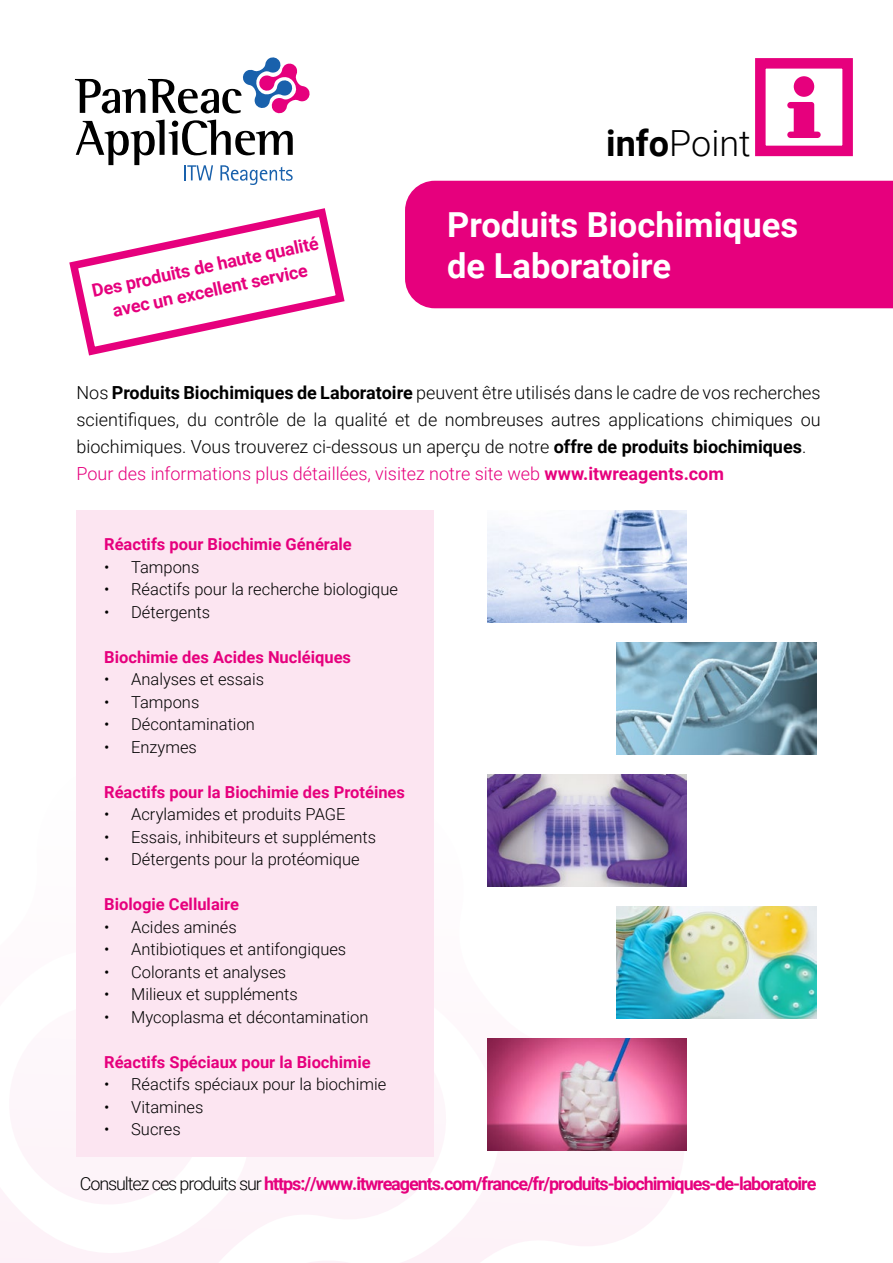
<style>
.page{position:relative;width:893px;height:1263px;background:#fff}
.page>*{position:absolute;margin:0;border:0;box-sizing:border-box;transform-origin:0 0}
.t1{font:300 36px "Roboto";color:#000}
.t2{font:700 34.5px/40.5px "Roboto";color:#fff}
.t3{font:300 18px/27px "Roboto";color:#000}
.t4{font:700 18px/24px "Roboto";letter-spacing:-.06em;color:#e6007d;text-align:center}
.t5{font:300 16.5px "Roboto";color:#000}
.t6{font:700 16.5px "Roboto";color:#e6007d}
.s1{font-weight:700}
.s2{color:#e6007d}
.s3{font-weight:700;color:#e6007d}
.s4{font-weight:300;color:#000}
</style>
<div class="page">
<svg style="left:0;top:779px;width:681px;height:484px"></svg>
<svg style="left:75px;top:57px;width:235px;height:57px"></svg>
<svg style="left:76px;top:120px;width:217px;height:65px"></svg>
<svg style="left:787px;top:76px;width:34px;height:62px"></svg>
<div style="left:755px;top:58px;width:98px;height:98px;border:10px solid #e6007d"></div>
<svg style="left:69px;top:208px;width:276px;height:148px"></svg>
<div style="left:405px;top:181px;width:488px;height:127px;background:#e6007d"></div>
<div style="left:77px;top:510px;width:357px;height:647px;background:#fce5f1"></div>
<img style="left:487px;top:510px;width:200px;height:113px">
<img style="left:617px;top:642px;width:199px;height:113px">
<img style="left:487px;top:774px;width:200px;height:113px">
<img style="left:617px;top:906px;width:199px;height:113px">
<img style="left:487px;top:1038px;width:200px;height:113px">
<p class="t4" style="left:90px;top:278px;width:233px;rotate:-12deg">Des produits de haute qualité avec un excellent service</p>
<h1 class="t1" style="left:606px;top:118px;width:146px"><span class="s1">info</span>Point</h1>
<h2 class="t2" style="left:447px;top:204px;width:352px">Produits Biochimiques de Laboratoire</h2>
<p class="t3" style="left:77px;top:379px;width:746px">Nos <span class="s1">Produits Biochimiques de Laboratoire</span> peuvent être utilisés dans le cadre de vos recherches scientifiques, du contrôle de la qualité et de nombreuses autres applications chimiques ou biochimiques. Vous trouverez ci-dessous un aperçu de notre <span class="s1">offre de produits biochimiques</span>.<br><span class="s2">Pour des informations plus détaillées, visitez notre site web</span> <span class="s3">www.itwreagents.com</span></p>
<p class="t6" style="left:104px;top:533px;width:249px">Réactifs pour Biochimie Générale</p>
<p class="t5" style="left:104px;top:555px;width:97px">• Tampons</p>
<p class="t5" style="left:104px;top:578px;width:295px">• Réactifs pour la recherche biologique</p>
<p class="t5" style="left:104px;top:600px;width:107px">• Détergents</p>
<p class="t6" style="left:104px;top:645px;width:248px">Biochimie des Acides Nucléiques</p>
<p class="t5" style="left:104px;top:668px;width:161px">• Analyses et essais</p>
<p class="t5" style="left:104px;top:690px;width:97px">• Tampons</p>
<p class="t5" style="left:104px;top:713px;width:152px">• Décontamination</p>
<p class="t5" style="left:104px;top:735px;width:94px">• Enzymes</p>
<p class="t6" style="left:104px;top:780px;width:302px">Réactifs pour la Biochimie des Protéines</p>
<p class="t5" style="left:104px;top:803px;width:243px">• Acrylamides et produits PAGE</p>
<p class="t5" style="left:104px;top:825px;width:273px">• Essais, inhibiteurs et suppléments</p>
<p class="t5" style="left:104px;top:848px;width:257px">• Détergents pour la protéomique</p>
<p class="t6" style="left:104px;top:893px;width:136px">Biologie Cellulaire</p>
<p class="t5" style="left:104px;top:915px;width:134px">• Acides aminés</p>
<p class="t5" style="left:104px;top:938px;width:244px">• Antibiotiques et antifongiques</p>
<p class="t5" style="left:104px;top:960px;width:184px">• Colorants et analyses</p>
<p class="t5" style="left:104px;top:983px;width:195px">• Milieux et suppléments</p>
<p class="t5" style="left:104px;top:1005px;width:266px">• Mycoplasma et décontamination</p>
<p class="t6" style="left:104px;top:1050px;width:268px">Réactifs Spéciaux pour la Biochimie</p>
<p class="t5" style="left:104px;top:1073px;width:284px">• Réactifs spéciaux pour la biochimie</p>
<p class="t5" style="left:104px;top:1095px;width:101px">• Vitamines</p>
<p class="t5" style="left:104px;top:1118px;width:78px">• Sucres</p>
<p class="t4" style="left:80px;top:1171px;width:738px"><span class="s4">Consultez ces produits sur</span> https://www.itwreagents.com/france/fr/produits-biochimiques-de-laboratoire</p>
</div>
